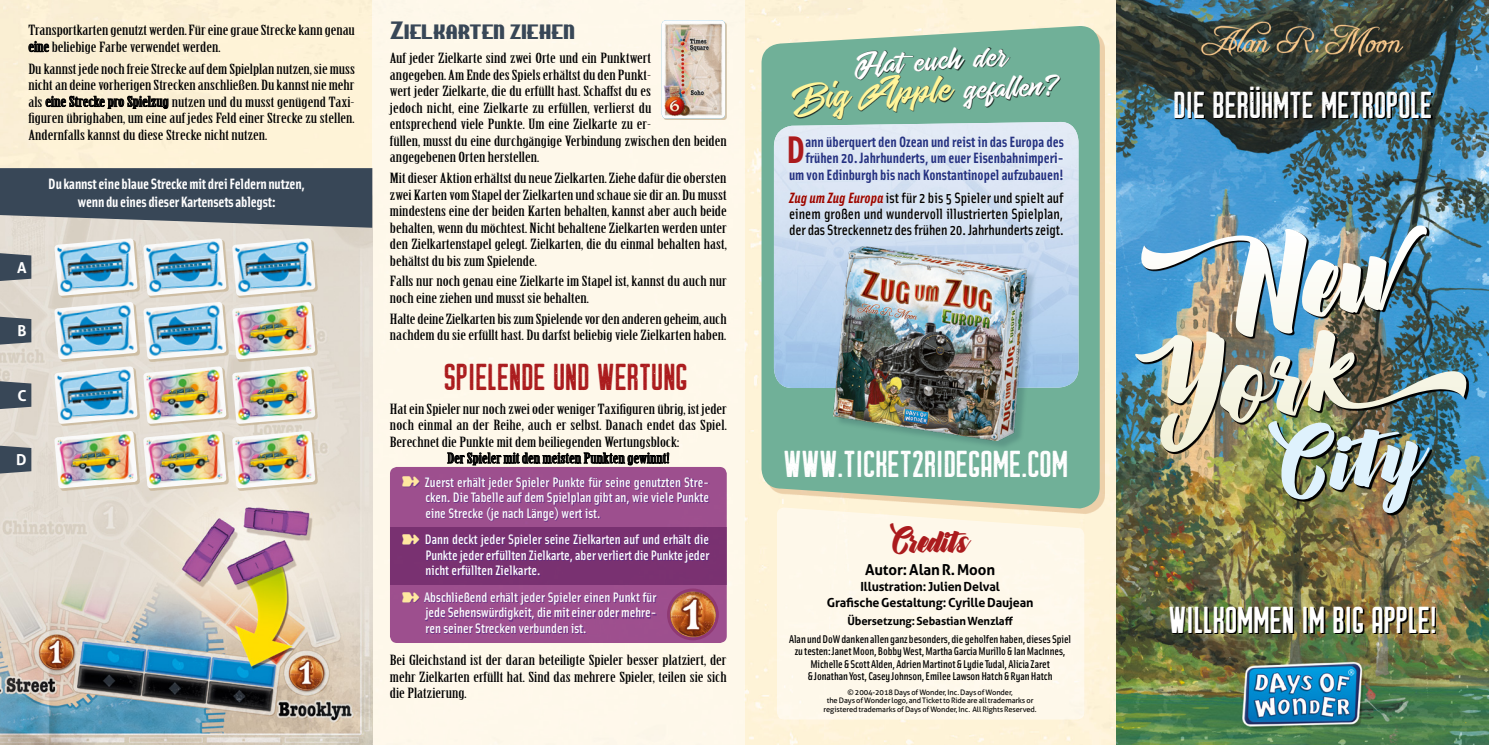
<style>
.page{position:relative;width:1489px;height:745px;background:#fff}
.page>*{position:absolute;margin:0;border:0;box-sizing:border-box;transform-origin:0 0}
.t1{font:700 38.5px "Solex";color:#ab1b1d}
.t2{font:37.5px "Cache Pressed";letter-spacing:-.015em;color:#fff}
.t3{font:37.5px "Cache";letter-spacing:-.015em;color:#fff}
.t4{font:37.5px "Cache Pressed";letter-spacing:-.015em;color:#ab1b1d}
.t5{font:25px/30.8px "Alentine";color:#fff;text-align:center;scale:1.15 1}
.t6{font:25px "Gineva";letter-spacing:-.03em;color:#ab1b1d}
.t7{font:21.25px "Chippewa Falls NF";color:#384757;scale:.95 1}
.t8{font:500 15px/16.2px "Solex";letter-spacing:-.01em;color:#000;text-align:justify}
.t9{font:700 15px/16.2px "Solex";letter-spacing:-.005em;color:#243282;text-align:right}
.t10{font:700 15px/17.5px "Solex";letter-spacing:-.01em;color:#fff;text-align:center}
.t11{font:700 15px "Aller";letter-spacing:-.01em;color:#000}
.t12{font:700 15px "Aller";color:#fff}
.t13{font:13.75px/16.5px "Birch Std";color:#000;scale:1.5 1}
.t14{font:500 13.75px/15.6px "Solex";color:#fff;text-align:justify}
.t15{font:700 12.5px/16px "Aller";letter-spacing:-.01em;color:#000;text-align:center}
.t16{font:500 11.25px/12.5px "Solex OT";letter-spacing:-.01em;color:#000;text-align:center}
.t17{font:700 11.25px "Aller";letter-spacing:-.01em;color:#000}
.t18{font:7.5px/8.8px "Aller";letter-spacing:-.01em;color:#000;text-align:center}
.s1{color:#ffe7a0}
.s2{font-size:31.25px;color:#fff59a}
.s3{font-weight:700;font-style:italic;color:#9b0600}
</style>
<div class="page">
<div style="left:0;top:0;width:1116px;height:744px;background:#fef3d7"></div>
<div style="left:372px;top:0;width:372px;height:744px;background:#fef8ea"></div>
<img style="left:1116px;top:0;width:372px;height:744px">
<svg style="left:29px;top:41px;width:20px;height:11px"></svg>
<svg style="left:46px;top:96px;width:122px;height:13px;background:#857f71"></svg>
<svg style="left:1175px;top:93px;width:257px;height:27px;background:#192121"></svg>
<svg style="left:1250px;top:88px;width:10px;height:4px"></svg>
<img style="left:1170px;top:607px;width:266px;height:27px">
<img style="left:1134px;top:225px;width:333px;height:288px">
<svg style="left:447px;top:452px;width:222px;height:13px"></svg>
<img style="left:0;top:227px;width:372px;height:517px">
<svg style="left:0;top:168px;width:372px;height:59px;background:#485562"></svg>
<div style="left:56px;top:240px;width:83px;height:58px;background:#c6b393;opacity:.75"></div>
<img style="left:54px;top:238px;width:84px;height:58px">
<div style="left:56px;top:303px;width:83px;height:59px;background:#c6b393;opacity:.75"></div>
<img style="left:54px;top:302px;width:84px;height:57px">
<div style="left:56px;top:368px;width:83px;height:58px;background:#c6b393;opacity:.75"></div>
<img style="left:54px;top:366px;width:84px;height:58px">
<div style="left:56px;top:432px;width:83px;height:58px;background:#c6b393;opacity:.75"></div>
<img style="left:54px;top:430px;width:84px;height:58px">
<div style="left:234px;top:240px;width:83px;height:58px;background:#c6b393;opacity:.75"></div>
<img style="left:232px;top:238px;width:83px;height:58px">
<div style="left:234px;top:303px;width:83px;height:59px;background:#c6b393;opacity:.75"></div>
<img style="left:232px;top:302px;width:83px;height:57px">
<div style="left:234px;top:368px;width:83px;height:58px;background:#c6b393;opacity:.75"></div>
<img style="left:232px;top:366px;width:83px;height:58px">
<div style="left:234px;top:432px;width:83px;height:58px;background:#c6b393;opacity:.75"></div>
<img style="left:232px;top:430px;width:83px;height:58px">
<div style="left:145px;top:240px;width:83px;height:58px;background:#c6b393;opacity:.75"></div>
<img style="left:143px;top:238px;width:83px;height:58px">
<div style="left:145px;top:303px;width:83px;height:59px;background:#c6b393;opacity:.75"></div>
<img style="left:143px;top:302px;width:83px;height:57px">
<div style="left:145px;top:368px;width:83px;height:58px;background:#c6b393;opacity:.75"></div>
<img style="left:143px;top:366px;width:83px;height:58px">
<div style="left:145px;top:432px;width:83px;height:58px;background:#c6b393;opacity:.75"></div>
<img style="left:143px;top:430px;width:83px;height:58px">
<svg style="left:0;top:253px;width:31px;height:28px"></svg>
<svg style="left:0;top:316px;width:31px;height:28px"></svg>
<svg style="left:0;top:381px;width:31px;height:28px"></svg>
<svg style="left:0;top:445px;width:31px;height:28px"></svg>
<div style="left:390px;top:466px;width:336px;height:176px;background:#9d4f8e;border-radius:7px"></div>
<div style="left:390px;top:526px;width:336px;height:57px;background:#793171"></div>
<div style="left:403px;top:477px;width:306px;height:156px;background:#592a87;opacity:.75"></div>
<img style="left:669px;top:591px;width:47px;height:46px;border-radius:23px">
<div style="left:667px;top:588px;width:51px;height:52px;border:3px solid #8f3974;border-radius:50%"></div>
<div style="left:663px;top:22px;width:64px;height:98px;background:#c6b393;opacity:.75"></div>
<img style="left:661px;top:20px;width:64px;height:98px">
<div style="left:777px;top:513px;width:307px;height:206px;background:#fef8ea"></div>
<div style="left:765px;top:31px;width:339px;height:482px;background:#dbad7c;opacity:.5"></div>
<svg style="left:761px;top:26px;width:338px;height:482px;background:#83b89f"></svg>
<img style="left:774px;top:122px;width:304px;height:266px">
<div style="left:788px;top:136px;width:276px;height:102px;background:#fff;opacity:.75"></div>
<div style="left:792px;top:47px;width:268px;height:73px;background:#000;opacity:.75"></div>
<div style="left:835px;top:248px;width:201px;height:202px;background:#113341;opacity:.2"></div>
<img style="left:833px;top:246px;width:193px;height:193px">
<p class="t13" style="left:28px;top:22px;width:219px">Transportkarten genutzt werden. Für eine graue Strecke kann genau eine beliebige Farbe verwendet werden.</p>
<p class="t13" style="left:28px;top:61px;width:219px;text-align:justify">Du kannst jede noch freie Strecke auf dem Spielplan nutzen, sie muss nicht an deine vorherigen Strecken anschließen. Du kannst nie mehr als eine Strecke pro Spielzug nutzen und du musst genügend Taxi&shy;figuren übrighaben, um eine auf jedes Feld einer Strecke zu stellen.<br>Andernfalls kannst du diese Strecke nicht nutzen.</p>
<p class="t12" style="left:17px;top:258px;width:11px">A</p>
<p class="t12" style="left:18px;top:321px;width:11px">B</p>
<p class="t12" style="left:17px;top:386px;width:11px">C</p>
<p class="t12" style="left:16px;top:450px;width:12px">D</p>
<p class="t10" style="left:48px;top:174px;width:258px">Du kannst eine blaue Strecke mit drei Feldern nutzen, wenn du eines dieser Kartensets ablegst:</p>
<h3 class="t7" style="left:390px;top:16px;width:196px">Zielkarten ziehen</h3>
<p class="t13" style="left:390px;top:50px;width:226px">Auf jeder Zielkarte sind zwei Orte und ein Punktwert<br>angegeben. Am Ende des Spiels erhältst du den Punkt-<br>wert jeder Zielkarte, die du erfüllt hast. Schaffst du es<br>jedoch nicht, eine Zielkarte zu erfüllen, verlierst du<br>entsprechend viele Punkte. Um eine Zielkarte zu er-<br>füllen, musst du eine durchgängige Verbindung zwischen den beiden angegebenen Orten herstellen.</p>
<p class="t13" style="left:390px;top:170px;width:226px;text-align:justify">Mit dieser Aktion erhältst du neue Zielkarten. Ziehe dafür die obersten zwei Karten vom Stapel der Zielkarten und schaue sie dir an. Du musst mindestens eine der beiden Karten behalten, kannst aber auch beide behalten, wenn du möchtest. Nicht behaltene Zielkarten werden unter den Zielkartenstapel gelegt. Zielkarten, die du einmal behalten hast, behältst du bis zum Spielende.</p>
<p class="t13" style="left:390px;top:273px;width:226px">Falls nur noch genau eine Zielkarte im Stapel ist, kannst du auch nur noch eine ziehen und musst sie behalten.</p>
<p class="t13" style="left:390px;top:310px;width:226px">Halte deine Zielkarten bis zum Spielende vor den anderen geheim, auch nachdem du sie erfüllt hast. Du darfst beliebig viele Zielkarten haben.</p>
<h2 class="t4" style="left:443px;top:360px;width:246px">SPIELENDE UND WERTUNG</h2>
<p class="t13" style="left:390px;top:400px;width:226px">Hat ein Spieler nur noch zwei oder weniger Taxifiguren übrig, ist jeder</p>
<p class="t13" style="left:390px;top:417px;width:226px">noch einmal an der Reihe, auch er selbst. Danach endet das Spiel.</p>
<p class="t13" style="left:390px;top:433px;width:194px">Berechnet die Punkte mit dem beiliegenden Wertungsblock:</p>
<p class="t13" style="left:447px;top:450px;width:150px">Der Spieler mit den meisten Punkten gewinnt!</p>
<p class="t14" style="left:425px;top:473px;width:285px;text-indent:-24px"><span class="s1">➽</span> Zuerst erhält jeder Spieler Punkte für seine genutzten Stre&shy;cken. Die Tabelle auf dem Spielplan gibt an, wie viele Punkte eine Strecke (je nach Länge) wert ist.</p>
<p class="t14" style="left:425px;top:530px;width:285px;text-indent:-24px"><span class="s1">➽</span> Dann deckt jeder Spieler seine Zielkarten auf und erhält die Punkte jeder erfüllten Zielkarte, aber verliert die Punkte jeder nicht erfüllten Zielkarte.</p>
<p class="t14" style="left:425px;top:588px;width:232px;text-indent:-24px"><span class="s1">➽</span> Abschließend erhält jeder Spieler einen Punkt für jede Sehenswürdigkeit, die mit einer oder mehre&shy;ren seiner Strecken verbunden ist.</p>
<p class="t13" style="left:390px;top:651px;width:226px;text-align:justify">Bei Gleichstand ist der daran beteiligte Spieler besser platziert, der mehr Zielkarten erfüllt hat. Sind das mehrere Spieler, teilen sie sich die Platzierung.</p>
<h3 class="t5" style="left:789px;top:52px;width:237px;rotate:-3deg">Hat euch der<br><span class="s2">Big Apple</span> gefall en?</h3>
<p class="t9" style="left:789px;top:133px;width:276px">ann überquert den Ozean und reist in das Europa des frühen 20. Jahrhunderts, um euer Eisenbahnimperi&shy;um von Edinburgh bis nach Konstantinopel aufzubauen!</p>
<p class="t8" style="left:789px;top:189px;width:276px"><span class="s3">Zug um Zug Europa</span> ist für 2 bis 5 Spieler und spielt auf einem großen und wundervoll illustrierten Spielplan, der das Streckennetz des frühen 20. Jahrhunderts zeigt.</p>
<h1 class="t1" style="left:786px;top:125px;width:21px">D</h1>
<h2 class="t2" style="left:783px;top:447px;width:287px">WWW.TICKET2RIDEGAME.COM</h2>
<h3 class="t6" style="left:892px;top:528px;width:77px">Credits</h3>
<p class="t11" style="left:865px;top:560px;width:131px">Autor: Alan R. Moon</p>
<p class="t15" style="left:826px;top:578px;width:208px">Illustration: Julien Delval<br>Grafische Gestaltung: Cyrille Daujean</p>
<p class="t17" style="left:847px;top:613px;width:167px">Übersetzung: Sebastian Wenzlaff</p>
<p class="t16" style="left:789px;top:632px;width:283px">Alan und DoW danken allen ganz besonders, die geholfen haben, dieses Spiel zu testen: Janet Moon, Bobby West, Martha Garcia Murillo &amp; Ian MacInnes, Michelle &amp; Scott Alden, Adrien Martinot &amp; Lydie Tudal, Alicia Zaret<br>&amp; Jonathan Yost, Casey Johnson, Emilee Lawson Hatch &amp; Ryan Hatch</p>
<p class="t18" style="left:823px;top:687px;width:214px">© 2004-2018 Days of Wonder, Inc. Days of Wonder,<br>the Days of Wonder logo, and Ticket to Ride are all trademarks or registered trademarks of Days of Wonder, Inc. All Rights Reserved.</p>
<h2 class="t2" style="left:1248px;top:60px;width:14px">..</h2>
<h2 class="t2" style="left:1173px;top:88px;width:261px">DIE BERUHMTE METROPOLE</h2>
<h2 class="t3" style="left:1168px;top:602px;width:271px">WILLKOMMEN IM BIG APPLE!</h2>
</div>
